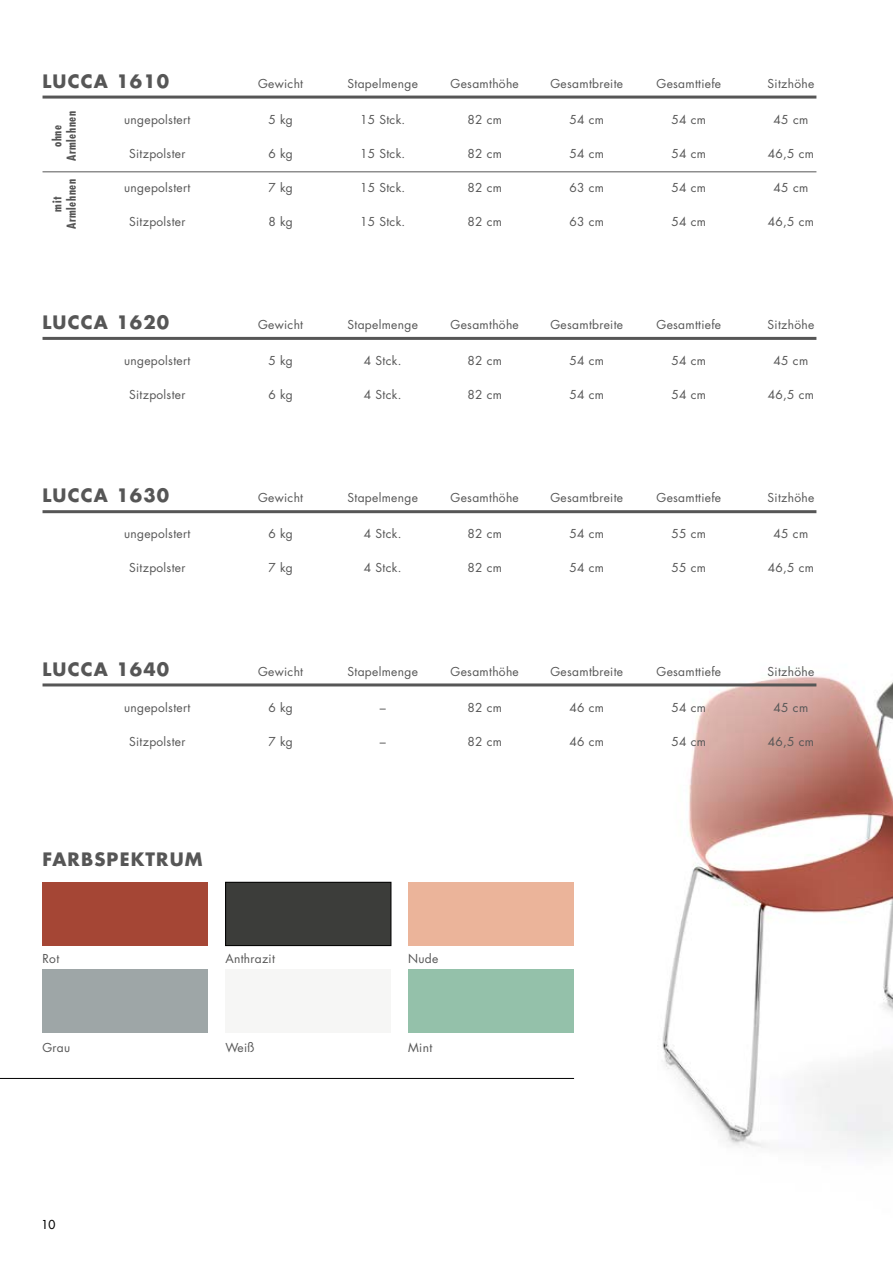
<style>
.page{position:relative;width:893px;height:1263px;background:#fff}
.page>*{position:absolute;margin:0;border:0;box-sizing:border-box;transform-origin:0 0}
.t1{font:700 18px "Futura";letter-spacing:.065em;color:#565656}
.t2{font:12px "Futura";letter-spacing:.025em;color:#565656}
.t3{font:700 condensed 12px/14.4px "Futura";letter-spacing:.045em;color:#565656;text-align:center}
.t4{font:12px "Futura";color:#000}
</style>
<div class="page">
<img style="left:642px;top:510px;width:251px;height:641px">
<div style="left:43px;top:969px;width:165px;height:64px;background:#9ea6a7"></div>
<div style="left:225px;top:969px;width:166px;height:64px;background:#f6f6f5"></div>
<div style="left:408px;top:969px;width:166px;height:64px;background:#94c1aa"></div>
<div style="left:408px;top:882px;width:166px;height:64px;background:#ebb49a"></div>
<div style="left:43px;top:882px;width:165px;height:64px;background:#a54635"></div>
<div style="left:226px;top:882px;width:165px;height:63px;background:#3c3d3a"></div>
<div style="left:225px;top:882px;width:166px;height:64px;border:1px solid #000"></div>
<hr style="left:43px;top:96px;width:773px;height:3px;background:#565656">
<hr style="left:43px;top:171px;width:773px;height:1px;background:#565656">
<hr style="left:43px;top:337px;width:773px;height:3px;background:#565656">
<hr style="left:43px;top:510px;width:773px;height:3px;background:#565656">
<hr style="left:43px;top:683px;width:773px;height:3px;background:#565656">
<hr style="left:0;top:1078px;width:574px;height:1px;background:#000">
<h1 class="t1" style="left:43px;top:69px;width:128px">LUCCA 1610</h1>
<p class="t2" style="left:258px;top:75px;width:47px">Gewicht</p>
<p class="t2" style="left:348px;top:75px;width:72px">Stapelmenge</p>
<p class="t2" style="left:451px;top:75px;width:70px">Gesamthöhe</p>
<p class="t2" style="left:550px;top:75px;width:74px">Gesamtbreite</p>
<p class="t2" style="left:656px;top:75px;width:66px">Gesamttiefe</p>
<p class="t2" style="left:768px;top:75px;width:48px">Sitzhöhe</p>
<p class="t3" style="left:50px;top:161px;width:51px;rotate:-90deg">ohne<br>Armlehnen</p>
<p class="t2" style="left:124px;top:111px;width:68px">ungepolstert</p>
<p class="t2" style="left:268px;top:111px;width:26px">5 kg</p>
<p class="t2" style="left:360px;top:111px;width:47px">15 Stck.</p>
<p class="t2" style="left:467px;top:111px;width:36px">82 cm</p>
<p class="t2" style="left:569px;top:111px;width:36px">54 cm</p>
<p class="t2" style="left:672px;top:111px;width:36px">54 cm</p>
<p class="t2" style="left:774px;top:111px;width:36px">45 cm</p>
<p class="t2" style="left:129px;top:145px;width:58px">Sitzpolster</p>
<p class="t2" style="left:268px;top:145px;width:26px">6 kg</p>
<p class="t2" style="left:360px;top:145px;width:47px">15 Stck.</p>
<p class="t2" style="left:467px;top:145px;width:36px">82 cm</p>
<p class="t2" style="left:569px;top:145px;width:36px">54 cm</p>
<p class="t2" style="left:672px;top:145px;width:36px">54 cm</p>
<p class="t2" style="left:768px;top:145px;width:48px">46,5 cm</p>
<p class="t3" style="left:50px;top:229px;width:51px;rotate:-90deg">mit<br>Armlehnen</p>
<p class="t2" style="left:124px;top:179px;width:68px">ungepolstert</p>
<p class="t2" style="left:268px;top:179px;width:26px">7 kg</p>
<p class="t2" style="left:360px;top:179px;width:47px">15 Stck.</p>
<p class="t2" style="left:467px;top:179px;width:36px">82 cm</p>
<p class="t2" style="left:569px;top:179px;width:36px">63 cm</p>
<p class="t2" style="left:672px;top:179px;width:36px">54 cm</p>
<p class="t2" style="left:774px;top:179px;width:36px">45 cm</p>
<p class="t2" style="left:129px;top:213px;width:58px">Sitzpolster</p>
<p class="t2" style="left:268px;top:213px;width:26px">8 kg</p>
<p class="t2" style="left:360px;top:213px;width:47px">15 Stck.</p>
<p class="t2" style="left:467px;top:213px;width:36px">82 cm</p>
<p class="t2" style="left:569px;top:213px;width:36px">63 cm</p>
<p class="t2" style="left:672px;top:213px;width:36px">54 cm</p>
<p class="t2" style="left:768px;top:213px;width:48px">46,5 cm</p>
<h1 class="t1" style="left:43px;top:310px;width:128px">LUCCA 1620</h1>
<p class="t2" style="left:258px;top:316px;width:47px">Gewicht</p>
<p class="t2" style="left:348px;top:316px;width:72px">Stapelmenge</p>
<p class="t2" style="left:451px;top:316px;width:70px">Gesamthöhe</p>
<p class="t2" style="left:550px;top:316px;width:74px">Gesamtbreite</p>
<p class="t2" style="left:656px;top:316px;width:66px">Gesamttiefe</p>
<p class="t2" style="left:768px;top:316px;width:48px">Sitzhöhe</p>
<p class="t2" style="left:124px;top:352px;width:68px">ungepolstert</p>
<p class="t2" style="left:268px;top:352px;width:26px">5 kg</p>
<p class="t2" style="left:364px;top:352px;width:39px">4 Stck.</p>
<p class="t2" style="left:467px;top:352px;width:36px">82 cm</p>
<p class="t2" style="left:569px;top:352px;width:36px">54 cm</p>
<p class="t2" style="left:671px;top:352px;width:36px">54 cm</p>
<p class="t2" style="left:774px;top:352px;width:36px">45 cm</p>
<p class="t2" style="left:129px;top:386px;width:58px">Sitzpolster</p>
<p class="t2" style="left:268px;top:386px;width:26px">6 kg</p>
<p class="t2" style="left:364px;top:386px;width:39px">4 Stck.</p>
<p class="t2" style="left:467px;top:386px;width:36px">82 cm</p>
<p class="t2" style="left:569px;top:386px;width:36px">54 cm</p>
<p class="t2" style="left:671px;top:386px;width:36px">54 cm</p>
<p class="t2" style="left:768px;top:386px;width:48px">46,5 cm</p>
<h1 class="t1" style="left:43px;top:483px;width:128px">LUCCA 1630</h1>
<p class="t2" style="left:258px;top:490px;width:47px">Gewicht</p>
<p class="t2" style="left:348px;top:490px;width:72px">Stapelmenge</p>
<p class="t2" style="left:451px;top:490px;width:70px">Gesamthöhe</p>
<p class="t2" style="left:550px;top:490px;width:74px">Gesamtbreite</p>
<p class="t2" style="left:656px;top:490px;width:66px">Gesamttiefe</p>
<p class="t2" style="left:768px;top:490px;width:48px">Sitzhöhe</p>
<p class="t2" style="left:124px;top:526px;width:68px">ungepolstert</p>
<p class="t2" style="left:268px;top:526px;width:26px">6 kg</p>
<p class="t2" style="left:364px;top:526px;width:39px">4 Stck.</p>
<p class="t2" style="left:467px;top:526px;width:36px">82 cm</p>
<p class="t2" style="left:569px;top:526px;width:36px">54 cm</p>
<p class="t2" style="left:671px;top:526px;width:36px">55 cm</p>
<p class="t2" style="left:774px;top:526px;width:36px">45 cm</p>
<p class="t2" style="left:129px;top:560px;width:58px">Sitzpolster</p>
<p class="t2" style="left:268px;top:560px;width:26px">7 kg</p>
<p class="t2" style="left:364px;top:560px;width:39px">4 Stck.</p>
<p class="t2" style="left:467px;top:560px;width:36px">82 cm</p>
<p class="t2" style="left:569px;top:560px;width:36px">54 cm</p>
<p class="t2" style="left:671px;top:560px;width:36px">55 cm</p>
<p class="t2" style="left:768px;top:560px;width:48px">46,5 cm</p>
<h1 class="t1" style="left:43px;top:656px;width:128px">LUCCA 1640</h1>
<p class="t2" style="left:258px;top:663px;width:47px">Gewicht</p>
<p class="t2" style="left:348px;top:663px;width:72px">Stapelmenge</p>
<p class="t2" style="left:451px;top:663px;width:70px">Gesamthöhe</p>
<p class="t2" style="left:550px;top:663px;width:74px">Gesamtbreite</p>
<p class="t2" style="left:656px;top:663px;width:66px">Gesamttiefe</p>
<p class="t2" style="left:768px;top:663px;width:48px">Sitzhöhe</p>
<p class="t2" style="left:124px;top:699px;width:68px">ungepolstert</p>
<p class="t2" style="left:268px;top:699px;width:26px">6 kg</p>
<p class="t2" style="left:380px;top:699px;width:7px">–</p>
<p class="t2" style="left:467px;top:699px;width:36px">82 cm</p>
<p class="t2" style="left:569px;top:699px;width:36px">46 cm</p>
<p class="t2" style="left:671px;top:699px;width:36px">54 cm</p>
<p class="t2" style="left:774px;top:699px;width:36px">45 cm</p>
<p class="t2" style="left:129px;top:733px;width:58px">Sitzpolster</p>
<p class="t2" style="left:268px;top:733px;width:26px">7 kg</p>
<p class="t2" style="left:380px;top:733px;width:7px">–</p>
<p class="t2" style="left:467px;top:733px;width:36px">82 cm</p>
<p class="t2" style="left:569px;top:733px;width:36px">46 cm</p>
<p class="t2" style="left:671px;top:733px;width:36px">54 cm</p>
<p class="t2" style="left:768px;top:733px;width:48px">46,5 cm</p>
<h1 class="t1" style="left:43px;top:847px;width:161px">FARBSPEKTRUM</h1>
<p class="t2" style="left:43px;top:950px;width:18px">Rot</p>
<p class="t2" style="left:225px;top:950px;width:51px">Anthrazit</p>
<p class="t2" style="left:408px;top:950px;width:32px">Nude</p>
<p class="t2" style="left:43px;top:1039px;width:29px">Grau</p>
<p class="t2" style="left:225px;top:1039px;width:31px">Weiß</p>
<p class="t2" style="left:408px;top:1039px;width:26px">Mint</p>
<p class="t4" style="left:41px;top:1217px;width:15px">10</p>
</div>
